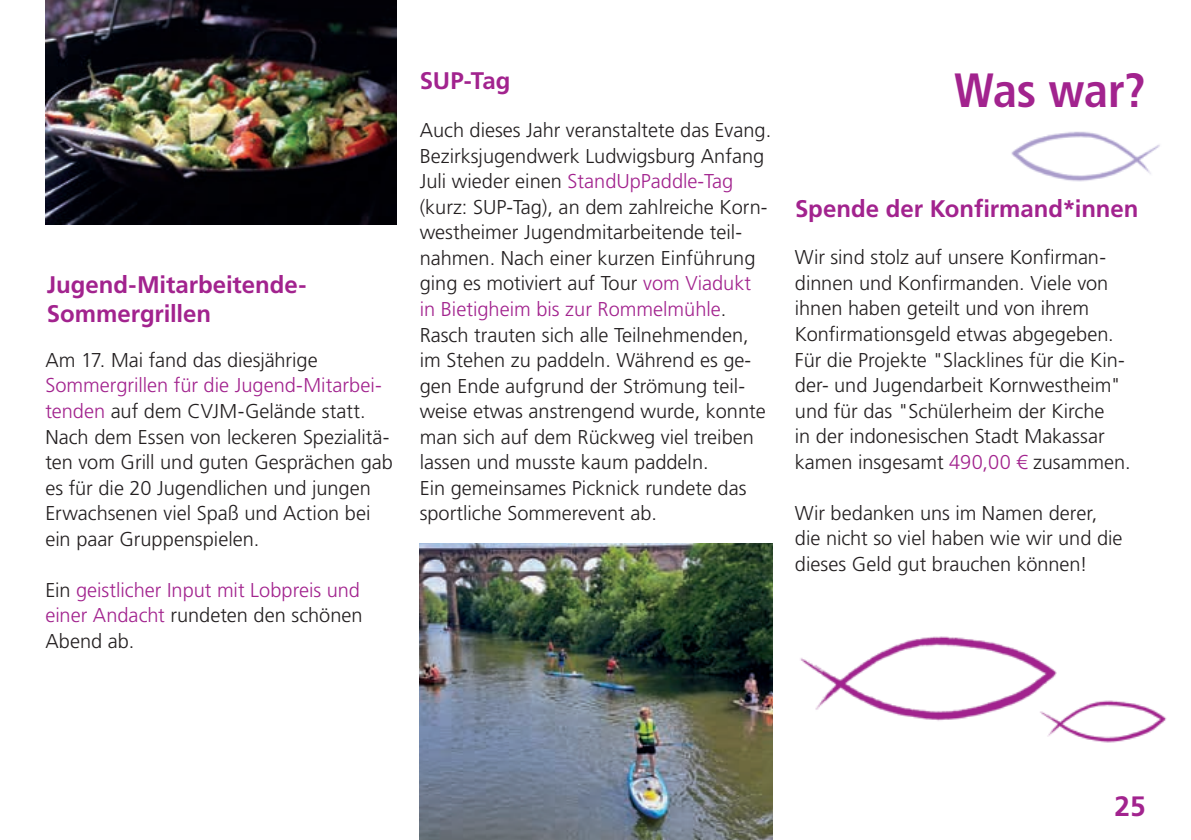
<style>
.page{position:relative;width:1191px;height:840px;background:#fff}
.page>*{position:absolute;margin:0;border:0;box-sizing:border-box;transform-origin:0 0}
.t1{font:700 condensed 48px "Frutiger LT Std";letter-spacing:-.005em;color:#a2238e}
.t2{font:700 28px "Frutiger LT Std";color:#a2238e}
.t3{font:700 24px/28.8px "Frutiger LT Std";color:#a2238e}
.t4{font:300 20px/25.6px "Frutiger LT Std";color:#231f20}
.t5{font:300 20px/25.6px "Frutiger LT Std";color:#a2238e}
.s1{color:#a2238e}
.s2{color:#231f20}
</style>
<div class="page">
<img style="left:420px;top:543px;width:352px;height:296px">
<img style="left:1011px;top:131px;width:149px;height:51px">
<img style="left:1047px;top:700px;width:120px;height:42px">
<img style="left:800px;top:636px;width:257px;height:85px">
<img style="left:1037px;top:698px;width:23px;height:25px">
<img style="left:45px;top:0;width:352px;height:224px">
<p class="t3" style="left:47px;top:270px;width:261px">Jugend-Mitarbeitende-<br>Sommergrillen</p>
<p class="t4" style="left:45px;top:347px;width:274px">Am 17. Mai fand das diesjährige</p>
<p class="t4" style="left:45px;top:373px;width:349px"><span class="s1">Sommergrillen für die Jugend-Mitarbei&shy;tenden</span> auf dem CVJM-Gelände statt.<br>Nach dem Essen von leckeren Spezialitä&shy;ten vom Grill und guten Gesprächen gab es für die 20 Jugendlichen und jungen Erwachsenen viel Spaß und Action bei ein paar Gruppenspielen.</p>
<p class="t5" style="left:45px;top:577px;width:319px"><span class="s2">Ein</span> geistlicher Input mit Lobpreis und einer Andacht <span class="s2">rundeten den schönen<br>Abend ab.</span></p>
<p class="t3" style="left:420px;top:66px;width:92px">SUP-Tag</p>
<p class="t4" style="left:420px;top:118px;width:353px">Auch dieses Jahr veranstaltete das Evang.<br>Bezirksjugendwerk Ludwigsburg Anfang Juli wieder einen <span class="s1">StandUpPaddle-Tag </span>(kurz: SUP-Tag), an dem zahlreiche Korn&shy;westheimer Jugendmitarbeitende teil&shy;nahmen. Nach einer kurzen Einführung ging es motiviert auf Tour <span class="s1">vom Viadukt in Bietigheim bis zur Rommelmühle</span>.<br>Rasch trauten sich alle Teilnehmenden, im Stehen zu paddeln. Während es ge&shy;gen Ende aufgrund der Strömung teil&shy;weise etwas anstrengend wurde, konnte man sich auf dem Rückweg viel treiben lassen und musste kaum paddeln.<br>Ein gemeinsames Picknick rundete das sportliche Sommerevent ab.</p>
<h1 class="t1" style="left:954px;top:62px;width:193px">Was war?</h1>
<p class="t3" style="left:795px;top:194px;width:345px">Spende der Konfirmand*innen</p>
<p class="t4" style="left:795px;top:245px;width:337px">Wir sind stolz auf unsere Konfirman&shy;dinnen und Konfirmanden. Viele von ihnen haben geteilt und von ihrem Konfirmationsgeld etwas abgegeben.<br>Für die Projekte "Slacklines für die Kin&shy;der- und Jugendarbeit Kornwestheim" und für das "Schülerheim der Kirche<br>in der indonesischen Stadt Makassar kamen insgesamt <span class="s1">490,00 €</span> zusammen.</p>
<p class="t4" style="left:795px;top:500px;width:329px">Wir bedanken uns im Namen derer, die nicht so viel haben wie wir und die dieses Geld gut brauchen können!</p>
<h2 class="t2" style="left:1114px;top:789px;width:33px">25</h2>
</div>
